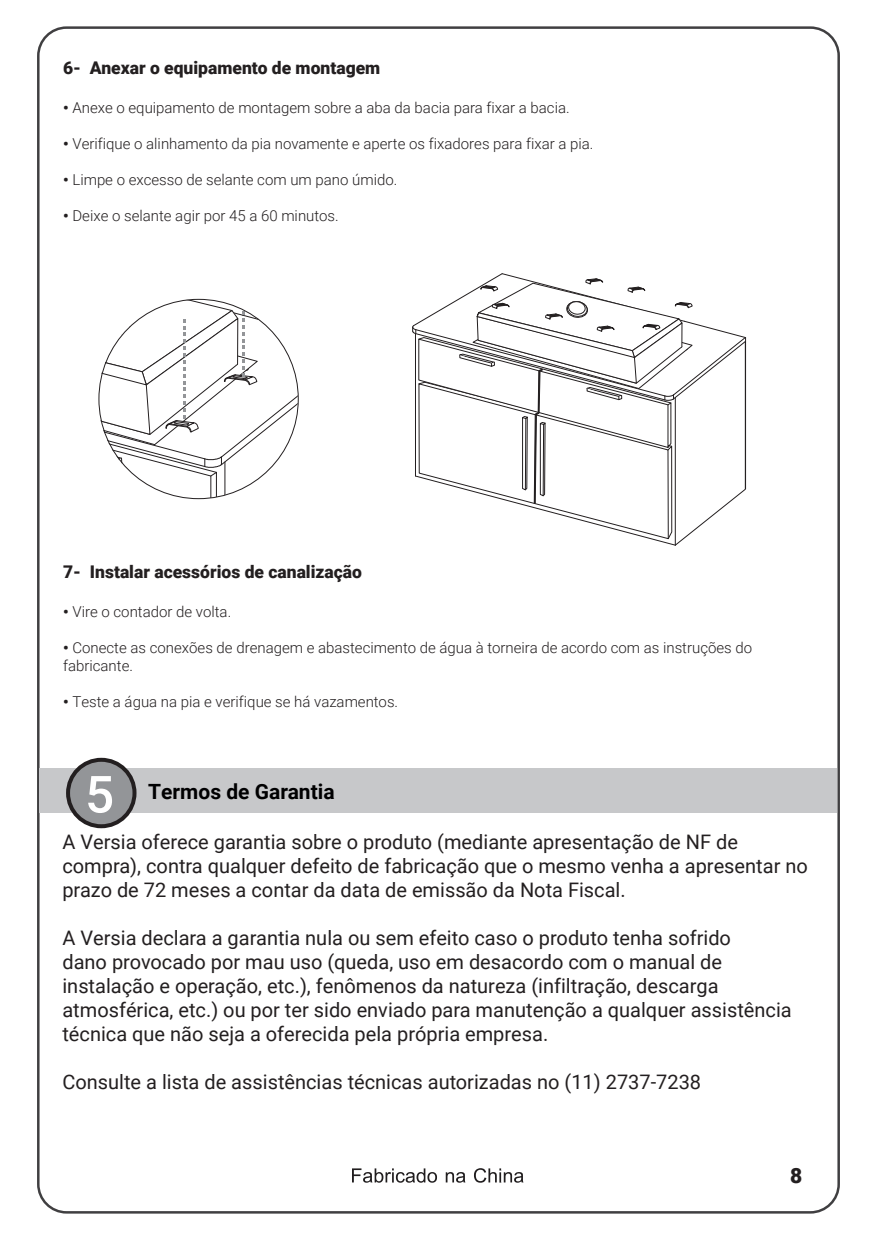
<style>
.page{position:relative;width:877px;height:1240px;background:#fff}
.page>*{position:absolute;margin:0;border:0;box-sizing:border-box;transform-origin:0 0}
.t1{font:500 51.3px "Roboto";color:#fff}
.t2{font:700 21px "Roboto";color:#000001}
.t3{font:900 21px "Roboto";color:#231f20}
.t4{font:20px/24px "Roboto";color:#231f20}
.t5{font:900 17.5px "Roboto";color:#231f20}
.t6{font:300 15px/18px "Roboto";color:#231f20}
.s1{font-weight:900}
</style>
<div class="page">
<svg style="left:352px;top:1168px;width:171px;height:15px"></svg>
<svg style="left:412px;top:273px;width:335px;height:272px"></svg>
<svg style="left:100px;top:299px;width:198px;height:200px"></svg>
<div style="left:40px;top:768px;width:797px;height:45px;background:#c7c8ca"></div>
<div style="left:68px;top:760px;width:66px;height:66px;background:#939598;border-radius:50%"></div>
<div style="left:66px;top:758px;width:71px;height:70px;border:4px solid #231f20;border-radius:50%"></div>
<p class="t5" style="left:63px;top:56px;width:319px">6- Anexar o equipamento de montagem</p>
<p class="t6" style="left:63px;top:98px;width:508px"><span class="s1">•</span> Anexe o equipamento de montagem sobre a aba da bacia para fixar a bacia.</p>
<p class="t6" style="left:63px;top:134px;width:532px"><span class="s1">•</span> Verifique o alinhamento da pia novamente e aperte os fixadores para fixar a pia.</p>
<p class="t6" style="left:63px;top:170px;width:336px"><span class="s1">•</span> Limpe o excesso de selante com um pano úmido.</p>
<p class="t6" style="left:63px;top:206px;width:277px"><span class="s1">•</span> Deixe o selante agir por 45 a 60 minutos.</p>
<p class="t5" style="left:63px;top:560px;width:300px">7- Instalar acessórios de canalização</p>
<p class="t6" style="left:63px;top:602px;width:170px"><span class="s1">•</span> Vire o contador de volta.</p>
<p class="t6" style="left:63px;top:638px;width:691px"><span class="s1">•</span> Conecte as conexões de drenagem e abastecimento de água à torneira de acordo com as instruções do fabricante.</p>
<p class="t6" style="left:63px;top:692px;width:337px"><span class="s1">•</span> Teste a água na pia e verifique se há vazamentos.</p>
<h1 class="t1" style="left:85px;top:758px;width:31px">5</h1>
<p class="t2" style="left:148px;top:777px;width:188px">Termos de Garantia</p>
<p class="t4" style="left:62px;top:829px;width:747px">A Versia oferece garantia sobre o produto (mediante apresentação de NF de compra), contra qualquer defeito de fabricação que o mesmo venha a apresentar no prazo de 72 meses a contar da data de emissão da Nota Fiscal.</p>
<p class="t4" style="left:62px;top:925px;width:731px">A Versia declara a garantia nula ou sem efeito caso o produto tenha sofrido<br>dano provocado por mau uso (queda, uso em desacordo com o manual de instalação e operação, etc.), fenômenos da natureza (infiltração, descarga atmosférica, etc.) ou por ter sido enviado para manutenção a qualquer assistência técnica que não seja a oferecida pela própria empresa.</p>
<p class="t4" style="left:62px;top:1069px;width:640px">Consulte a lista de assistências técnicas autorizadas no (11) 2737-7238</p>
<p class="t3" style="left:790px;top:1161px;width:14px">8</p>
</div>
